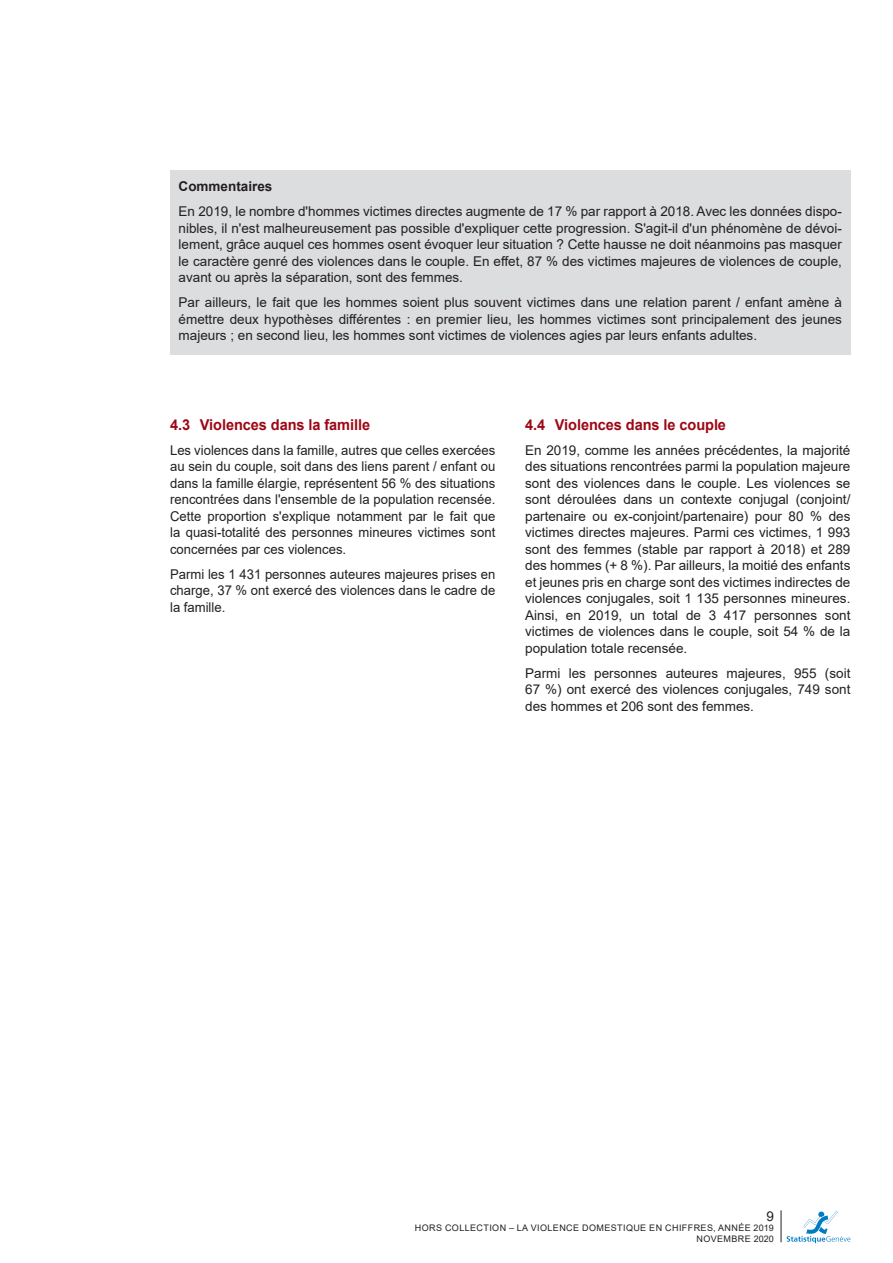
<style>
.page{position:relative;width:893px;height:1263px;background:#fff}
.page>*{position:absolute;margin:0;border:0;box-sizing:border-box;transform-origin:0 0}
.t1{font:700 15px "Arial";letter-spacing:-.005em;color:#9d0715}
.t2{font:13.5px/16.5px "Arial";color:#231f20;text-align:justify}
.t3{font:700 13.5px "Arial";color:#231f20}
.t4{font:9px/10.5px "Arial";letter-spacing:.045em;color:#231f20;text-align:right}
</style>
<div class="page">
<svg style="left:787px;top:1211px;width:63px;height:32px"></svg>
<hr style="left:781px;top:1210px;width:1px;height:32px;background:#231f20">
<div style="left:170px;top:170px;width:680px;height:184px;background:#dcdddf"></div>
<p class="t3" style="left:179px;top:177px;width:95px">Commentaires</p>
<p class="t2" style="left:179px;top:203px;width:665px">En 2019, le nombre d'hommes victimes directes augmente de 17 % par rapport à 2018. Avec les données dispo&shy;nibles, il n'est malheureusement pas possible d'expliquer cette progression. S'agit-il d'un phénomène de dévoi&shy;lement, grâce auquel ces hommes osent évoquer leur situation ? Cette hausse ne doit néanmoins pas masquer le caractère genré des violences dans le couple. En effet, 87 % des victimes majeures de violences de couple, avant ou après la séparation, sont des femmes.</p>
<p class="t2" style="left:179px;top:294px;width:665px">Par ailleurs, le fait que les hommes soient plus souvent victimes dans une relation parent / enfant amène à émettre deux hypothèses différentes : en premier lieu, les hommes victimes sont principalement des jeunes majeurs ; en second lieu, les hommes sont victimes de violences agies par leurs enfants adultes.</p>
<p class="t1" style="left:170px;top:414px;width:202px">4.3 Violences dans la famille</p>
<p class="t2" style="left:170px;top:442px;width:327px">Les violences dans la famille, autres que celles exercées au sein du couple, soit dans des liens parent / enfant ou dans la famille élargie, représentent 56 % des situations rencontrées dans l'ensemble de la population recensée.<br>Cette proportion s'explique notamment par le fait que la quasi-totalité des personnes mineures victimes sont concernées par ces violences.</p>
<p class="t2" style="left:170px;top:566px;width:327px">Parmi les 1 431 personnes auteures majeures prises en charge, 37 % ont exercé des violences dans le cadre de la famille.</p>
<p class="t1" style="left:525px;top:414px;width:202px">4.4 Violences dans le couple</p>
<p class="t2" style="left:525px;top:442px;width:327px">En 2019, comme les années précédentes, la majorité des situations rencontrées parmi la population majeure sont des violences dans le couple. Les violences se sont déroulées dans un contexte conjugal (conjoint/ partenaire ou ex-conjoint/partenaire) pour 80 % des victimes directes majeures. Parmi ces victimes, 1 993 sont des femmes (stable par rapport à 2018) et 289 des hommes (+ 8 %). Par ailleurs, la moitié des enfants et jeunes pris en charge sont des victimes indirectes de violences conjugales, soit 1 135 personnes mineures.<br>Ainsi, en 2019, un total de 3 417 personnes sont victimes de violences dans le couple, soit 54 % de la population totale recensée.</p>
<p class="t2" style="left:525px;top:665px;width:327px">Parmi les personnes auteures majeures, 955 (soit 67 %) ont exercé des violences conjugales, 749 sont des hommes et 206 sont des femmes.</p>
<p class="t2" style="left:766px;top:1207px;width:9px">9</p>
<p class="t4" style="left:415px;top:1223px;width:361px">HORS COLLECTION – LA VIOLENCE DOMESTIQUE EN CHIFFRES, ANNÉE 2019<br>NOVEMBRE 2020</p>
</div>
